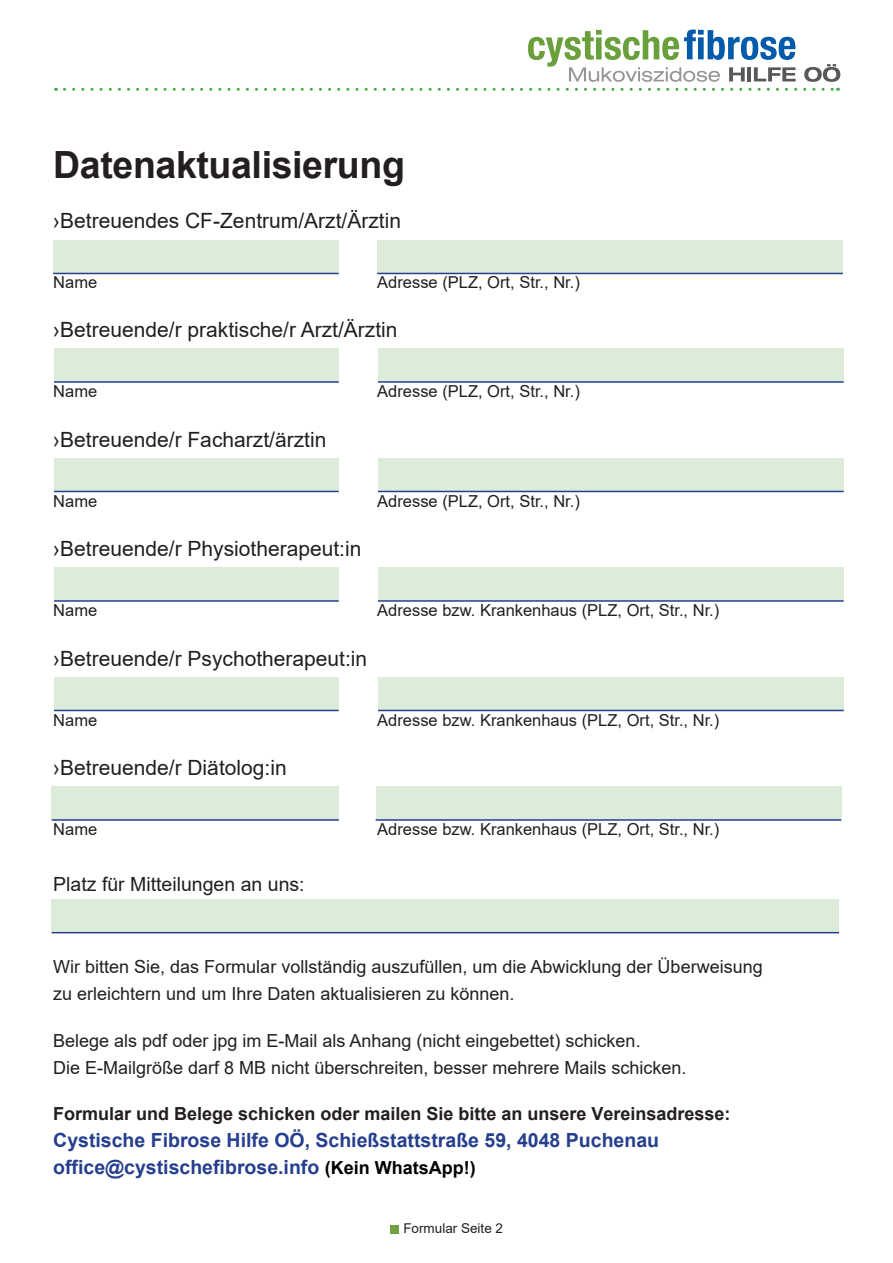
<style>
.page{position:relative;width:893px;height:1263px;background:#fff}
.page>*{position:absolute;margin:0;border:0;box-sizing:border-box;transform-origin:0 0}
.t1{font:700 37.5px "Arial";letter-spacing:-.01em;color:#231f20}
.t2{font:21px "Arial";color:#231f20}
.t3{font:700 19.5px/27.3px "Arial";color:#253f8e}
.t4{font:19.5px "Arial";color:#231f20}
.t5{font:18px/27px "Arial";color:#231f20}
.t6{font:700 18px "Arial";color:#231f20}
.t7{font:16.5px "Arial";color:#231f20}
.t8{font:13.5px "Arial";color:#231f20}
.s1{font-size:18px;color:#000}
</style>
<div class="page">
<svg style="left:528px;top:30px;width:268px;height:52px"></svg>
<svg style="left:804px;top:64px;width:36px;height:18px"></svg>
<div style="left:53px;top:240px;width:286px;height:34px;background:#ddecd9"></div>
<hr style="left:53px;top:273px;width:286px;height:1px;background:#253f8e">
<div style="left:52px;top:899px;width:787px;height:34px;background:#ddecd9"></div>
<hr style="left:52px;top:932px;width:787px;height:1px;background:#253f8e">
<div style="left:377px;top:240px;width:466px;height:34px;background:#ddecd9"></div>
<hr style="left:377px;top:273px;width:466px;height:1px;background:#253f8e">
<div style="left:54px;top:349px;width:285px;height:33px;background:#ddecd9"></div>
<hr style="left:54px;top:381px;width:285px;height:2px;background:#253f8e">
<div style="left:378px;top:349px;width:466px;height:33px;background:#ddecd9"></div>
<hr style="left:378px;top:381px;width:466px;height:2px;background:#253f8e">
<div style="left:54px;top:458px;width:285px;height:34px;background:#ddecd9"></div>
<hr style="left:54px;top:491px;width:285px;height:1px;background:#253f8e">
<div style="left:378px;top:458px;width:466px;height:34px;background:#ddecd9"></div>
<hr style="left:378px;top:491px;width:466px;height:1px;background:#253f8e">
<div style="left:54px;top:568px;width:285px;height:33px;background:#ddecd9"></div>
<hr style="left:54px;top:600px;width:285px;height:2px;background:#253f8e">
<div style="left:378px;top:568px;width:466px;height:33px;background:#ddecd9"></div>
<hr style="left:378px;top:600px;width:466px;height:2px;background:#253f8e">
<div style="left:54px;top:677px;width:285px;height:34px;background:#ddecd9"></div>
<hr style="left:54px;top:710px;width:285px;height:1px;background:#253f8e">
<div style="left:378px;top:677px;width:466px;height:34px;background:#ddecd9"></div>
<hr style="left:378px;top:710px;width:466px;height:1px;background:#253f8e">
<div style="left:52px;top:787px;width:287px;height:33px;background:#ddecd9"></div>
<hr style="left:52px;top:819px;width:287px;height:2px;background:#253f8e">
<div style="left:376px;top:787px;width:465px;height:33px;background:#ddecd9"></div>
<hr style="left:376px;top:819px;width:465px;height:2px;background:#253f8e">
<svg style="left:64px;top:88px;width:774px;height:3px"></svg>
<div style="left:390px;top:1225px;width:8px;height:8px;background:#6ea241"></div>
<p class="t1" style="left:53px;top:139px;width:353px">Datenaktualisierung</p>
<p class="t2" style="left:53px;top:206px;width:349px">›Betreuendes CF-Zentrum/Arzt/Ärztin</p>
<p class="t7" style="left:53px;top:271px;width:46px">Name</p>
<p class="t7" style="left:377px;top:271px;width:204px">Adresse (PLZ, Ort, Str., Nr.)</p>
<p class="t2" style="left:53px;top:315px;width:346px">›Betreuende/r praktische/r Arzt/Ärztin</p>
<p class="t7" style="left:53px;top:380px;width:46px">Name</p>
<p class="t7" style="left:377px;top:380px;width:204px">Adresse (PLZ, Ort, Str., Nr.)</p>
<p class="t2" style="left:53px;top:425px;width:275px">›Betreuende/r Facharzt/ärztin</p>
<p class="t7" style="left:53px;top:490px;width:46px">Name</p>
<p class="t7" style="left:377px;top:490px;width:204px">Adresse (PLZ, Ort, Str., Nr.)</p>
<p class="t2" style="left:53px;top:534px;width:310px">›Betreuende/r Physiotherapeut:in</p>
<p class="t7" style="left:53px;top:599px;width:46px">Name</p>
<p class="t7" style="left:377px;top:599px;width:344px">Adresse bzw. Krankenhaus (PLZ, Ort, Str., Nr.)</p>
<p class="t2" style="left:53px;top:644px;width:315px">›Betreuende/r Psychotherapeut:in</p>
<p class="t7" style="left:53px;top:709px;width:46px">Name</p>
<p class="t7" style="left:377px;top:709px;width:344px">Adresse bzw. Krankenhaus (PLZ, Ort, Str., Nr.)</p>
<p class="t2" style="left:53px;top:753px;width:235px">›Betreuende/r Diätolog:in</p>
<p class="t7" style="left:53px;top:818px;width:46px">Name</p>
<p class="t7" style="left:377px;top:818px;width:344px">Adresse bzw. Krankenhaus (PLZ, Ort, Str., Nr.)</p>
<p class="t4" style="left:53px;top:870px;width:253px">Platz für Mitteilungen an uns:</p>
<p class="t5" style="left:53px;top:953px;width:711px">Wir bitten Sie, das Formular vollständig auszufüllen, um die Abwicklung der Überweisung zu erleichtern und um Ihre Daten aktualisieren zu können.</p>
<p class="t5" style="left:53px;top:1027px;width:635px">Belege als pdf oder jpg im E-Mail als Anhang (nicht eingebettet) schicken.<br>Die E-Mailgröße darf 8 MB nicht überschreiten, besser mehrere Mails schicken.</p>
<p class="t6" style="left:53px;top:1101px;width:679px">Formular und Belege schicken oder mailen Sie bitte an unsere Vereinsadresse:</p>
<p class="t3" style="left:53px;top:1127px;width:607px">Cystische Fibrose Hilfe OÖ, Schießstattstraße 59, 4048 Puchenau office@cystischefibrose.info <span class="s1">(Kein WhatsApp!)</span></p>
<p class="t8" style="left:403px;top:1219px;width:101px">Formular Seite 2</p>
</div>
